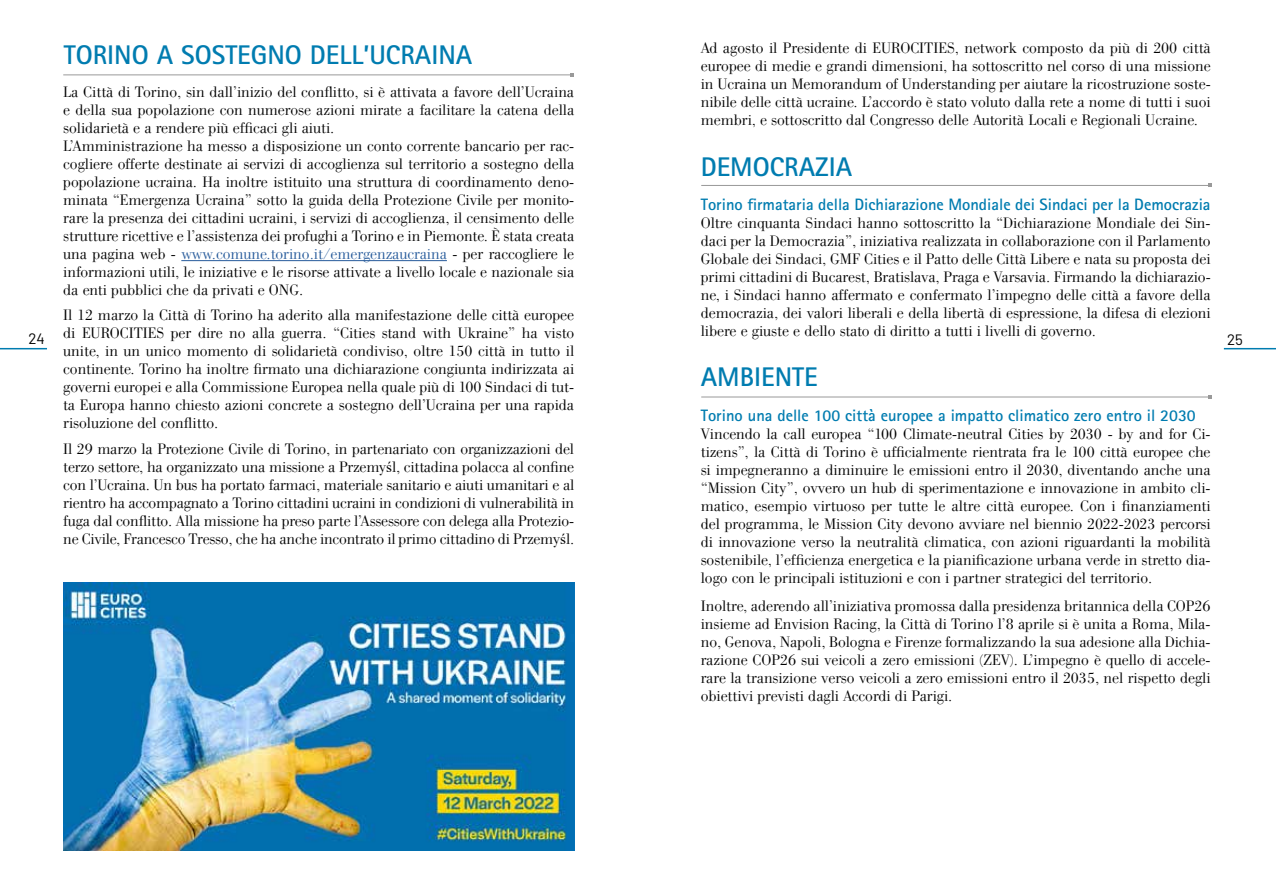
<style>
.page{position:relative;width:1276px;height:893px;background:#fff}
.page>*{position:absolute;margin:0;border:0;box-sizing:border-box;transform-origin:0 0}
.t1{font:700 27px "Rotis Sans Serif";color:#007cb0}
.t2{font:700 16.5px "Rotis Sans Serif";color:#007cb0}
.t3{font:300 15px/18px "WTC Our Bodoni";color:#000;text-align:justify}
.t4{font:15px "Barlow";color:#000}
.s1{color:#275b9b}
.s2{font-family:"Times New Roman";font-weight:400}
</style>
<div class="page">
<hr style="left:0;top:348px;width:47px;height:1px;background:#007cb0">
<hr style="left:1224px;top:348px;width:52px;height:1px;background:#007cb0">
<hr style="left:63px;top:75px;width:508px;height:1px;background:#999">
<hr style="left:181px;top:260px;width:266px;height:1px;background:#275b9b">
<img style="left:63px;top:582px;width:511px;height:268px">
<hr style="left:701px;top:185px;width:508px;height:1px;background:#999">
<hr style="left:701px;top:397px;width:508px;height:1px;background:#999">
<p class="t3" style="left:701px;top:39px;width:511px">Ad agosto il Presidente di EUROCITIES, network composto da più di 200 città europee di medie e grandi dimensioni, ha sottoscritto nel corso di una missione in Ucraina un Memorandum of Understanding per aiutare la ricostruzione soste&shy;nibile delle città ucraine. L’accordo è stato voluto dalla rete a nome di tutti i suoi membri, e sottoscritto dal Congresso delle Autorità Locali e Regionali Ucraine.</p>
<h1 class="t1" style="left:701px;top:150px;width:153px">DEMOCRAZIA</h1>
<p class="t2" style="left:701px;top:194px;width:511px">Torino firmataria della Dichiarazione Mondiale dei Sindaci per la Democrazia</p>
<p class="t3" style="left:701px;top:214px;width:511px">Oltre cinquanta Sindaci hanno sottoscritto la “Dichiarazione Mondiale dei Sin&shy;daci per la Democrazia”, iniziativa realizzata in collaborazione con il Parlamento Globale dei Sindaci, GMF Cities e il Patto delle Città Libere e nata su proposta dei primi cittadini di Bucarest, Bratislava, Praga e Varsavia. Firmando la dichiarazio&shy;ne, i Sindaci hanno affermato e confermato l’impegno delle città a favore della democrazia, dei valori liberali e della libertà di espressione, la difesa di elezioni libere e giuste e dello stato di diritto a tutti i livelli di governo.</p>
<h1 class="t1" style="left:701px;top:360px;width:118px">AMBIENTE</h1>
<p class="t2" style="left:701px;top:404px;width:496px">Torino una delle 100 città europee a impatto climatico zero entro il 2030</p>
<p class="t3" style="left:701px;top:425px;width:511px">Vincendo la call europea “100 Climate-neutral Cities by 2030 - by and for Ci&shy;tizens”, la Città di Torino è ufficialmente rientrata fra le 100 città europee che si impegneranno a diminuire le emissioni entro il 2030, diventando anche una “Mission City”, ovvero un hub di sperimentazione e innovazione in ambito cli&shy;matico, esempio virtuoso per tutte le altre città europee. Con i finanziamenti del programma, le Mission City devono avviare nel biennio 2022-2023 percorsi di innovazione verso la neutralità climatica, con azioni riguardanti la mobilità sostenibile, l’efficienza energetica e la pianificazione urbana verde in stretto dia&shy;logo con le principali istituzioni e con i partner strategici del territorio.</p>
<p class="t3" style="left:701px;top:597px;width:511px">Inoltre, aderendo all’iniziativa promossa dalla presidenza britannica della COP26 insieme ad Envision Racing, la Città di Torino l’8 aprile si è unita a Roma, Mila&shy;no, Genova, Napoli, Bologna e Firenze formalizzando la sua adesione alla Dichia&shy;razione COP26 sui veicoli a zero emissioni (ZEV). L’impegno è quello di accele&shy;rare la transizione verso veicoli a zero emissioni entro il 2035, nel rispetto degli obiettivi previsti dagli Accordi di Parigi.</p>
<h1 class="t1" style="left:64px;top:38px;width:410px">TORINO A SOSTEGNO DELL’UCRAINA</h1>
<p class="t3" style="left:63px;top:83px;width:512px;text-align:left">La Città di Torino, sin dall’inizio del conflitto, si è attivata a favore dell’Ucraina e della sua popolazione con numerose azioni mirate a facilitare la catena della solidarietà e a rendere più efficaci gli aiuti.<br>L’Amministrazione ha messo a disposizione un conto corrente bancario per rac&shy;cogliere offerte destinate ai servizi di accoglienza sul territorio a sostegno della popolazione ucraina. Ha inoltre istituito una struttura di coordinamento deno&shy;minata “Emergenza Ucraina” sotto la guida della Protezione Civile per monito&shy;rare la presenza dei cittadini ucraini, i servizi di accoglienza, il censimento delle strutture ricettive e l’assistenza dei profughi a Torino e in Piemonte. È stata creata una pagina web - <span class="s1">www.comune.torino.it/emergenzaucraina</span> - per raccogliere le informazioni utili, le iniziative e le risorse attivate a livello locale e nazionale sia da enti pubblici che da privati e ONG.</p>
<p class="t3" style="left:63px;top:306px;width:512px">Il 12 marzo la Città di Torino ha aderito alla manifestazione delle città europee di EUROCITIES per dire no alla guerra. “Cities stand with Ukraine” ha visto unite, in un unico momento di solidarietà condiviso, oltre 150 città in tutto il continente. Torino ha inoltre firmato una dichiarazione congiunta indirizzata ai governi europei e alla Commissione Europea nella quale più di 100 Sindaci di tut&shy;ta Europa hanno chiesto azioni concrete a sostegno dell’Ucraina per una rapida risoluzione del conflitto.</p>
<p class="t3" style="left:63px;top:440px;width:512px">Il 29 marzo la Protezione Civile di Torino, in partenariato con organizzazioni del terzo settore, ha organizzato una missione a Przemy<span class="s2">ś</span>l, cittadina polacca al confine con l’Ucraina. Un bus ha portato farmaci, materiale sanitario e aiuti umanitari e al rientro ha accompagnato a Torino cittadini ucraini in condizioni di vulnerabilità in fuga dal conflitto. Alla missione ha preso parte l’Assessore con delega alla Protezio&shy;ne Civile, Francesco Tresso, che ha anche incontrato il primo cittadino di Przemy<span class="s2">ś</span>l.</p>
<p class="t4" style="left:29px;top:330px;width:18px">24</p>
<p class="t4" style="left:1227px;top:330px;width:17px">25</p>
</div>
